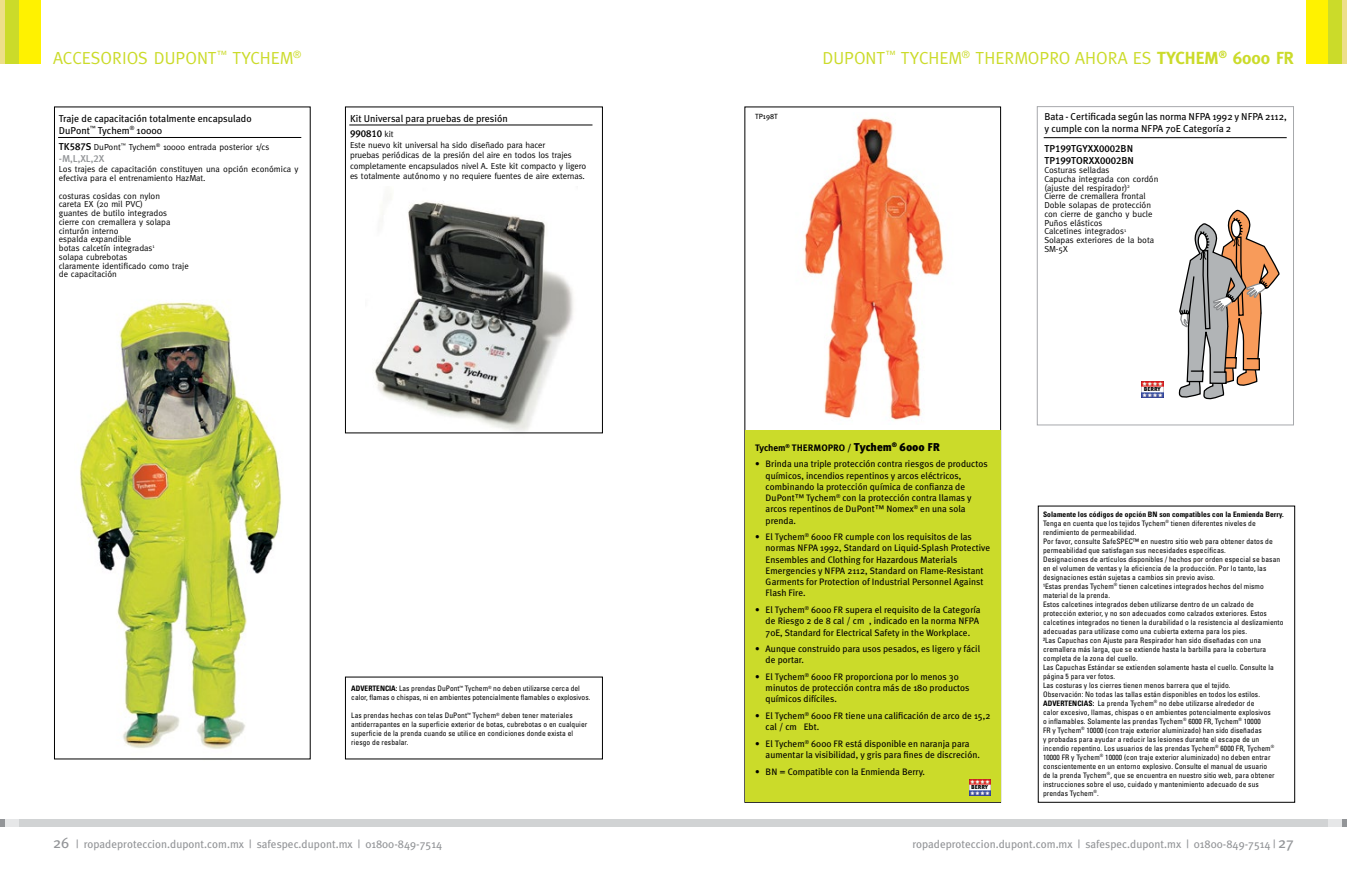
<style>
.page{position:relative;width:1347px;height:886px;background:#fff}
.page>*{position:absolute;margin:0;border:0;box-sizing:border-box;transform-origin:0 0}
.t1{font:17.5px "Meta";color:#cbdb2a}
.t2{font:11.25px "Meta Plus";color:#939598}
.t3{font:10px/12px "Meta Plus";color:#000}
.t4{font:10px/12px "Meta Plus Medium Caps";color:#000}
.t5{font:10px "Meta Plus Medium Caps";color:#939598}
.t6{font:9.38px/11.2px "Meta Plus";color:#000}
.t7{font:700 9.38px "Meta Plus";color:#000}
.t8{font:8.75px/8.8px "Meta";color:#000}
.t9{font:condensed 7.5px/9px "Univers";letter-spacing:.01em;color:#000}
.t10{font:7.5px "Meta Plus";color:#000}
.t11{font:900 5.75px "Meta Plus";color:#000}
.s1{font-family:"Meta Plus Medium Caps";font-size:10px}
.s2{font-family:"Meta";font-size:8.75px}
.s3{font-weight:700}
.s4{font-weight:900;font-size:11.25px}
.s5{font-size:15px}
</style>
<div class="page">
<div style="left:673px;top:820px;width:673px;height:7px;background:#d1d3d4"></div>
<svg style="left:1341px;top:820px;width:5px;height:7px"></svg>
<div style="left:1328px;top:820px;width:13px;height:7px;background:#e6e7e8"></div>
<div style="left:0;top:820px;width:673px;height:7px;background:#d1d3d4"></div>
<div style="left:0;top:820px;width:6px;height:7px;background:#939598"></div>
<div style="left:5px;top:820px;width:13px;height:7px;background:#e6e7e8"></div>
<div style="left:1306px;top:0;width:36px;height:64px;background:#fff200"></div>
<div style="left:1341px;top:0;width:5px;height:64px;background:#eddf88"></div>
<div style="left:1328px;top:0;width:13px;height:64px;background:#cbdb2a"></div>
<div style="left:4px;top:0;width:37px;height:64px;background:#fff200"></div>
<div style="left:0;top:0;width:6px;height:64px;background:#eddf88"></div>
<div style="left:5px;top:0;width:13px;height:64px;background:#cbdb2a"></div>
<img style="left:804px;top:118px;width:140px;height:302px">
<img style="left:365px;top:193px;width:213px;height:241px">
<hr style="left:58px;top:137px;width:243px;height:1px;background:#000">
<hr style="left:349px;top:125px;width:243px;height:1px;background:#000">
<img style="left:75px;top:302px;width:209px;height:458px">
<div style="left:54px;top:107px;width:256px;height:652px;border:1px solid #000"></div>
<div style="left:745px;top:430px;width:255px;height:372px;background:#cbdb2a"></div>
<div style="left:1037px;top:106px;width:256px;height:319px;border:1px solid #a7a9ac"></div>
<hr style="left:1043px;top:137px;width:243px;height:1px;background:#000">
<svg style="left:1178px;top:210px;width:101px;height:189px"></svg>
<img style="left:969px;top:779px;width:21px;height:16px">
<img style="left:1141px;top:381px;width:22px;height:16px">
<h1 class="t1" style="left:53px;top:48px;width:250px">ACCESORIOS DUPONT<sup>™</sup> TYCHEM<sup>®</sup></h1>
<h3 class="t3" style="left:59px;top:112px;width:194px">Traje de capacitación totalmente encapsulado<br>DuPont<sup>™</sup> Tychem<sup>®</sup> 10000</h3>
<h3 class="t3" style="left:350px;top:112px;width:159px">Kit Universal para pruebas de presión</h3>
<p class="t8" style="left:59px;top:142px;width:212px"><span class="s1">TK587S</span> DuPont<sup>™</sup> Tychem<sup>®</sup> 10000 entrada posterior 1/cs</p>
<h3 class="t5" style="left:59px;top:153px;width:47px">-M,L,XL,2X</h3>
<p class="t8" style="left:59px;top:165px;width:241px">Los trajes de capacitación constituyen una opción económica y efectiva para el entrenamiento HazMat.</p>
<p class="t8" style="left:59px;top:191px;width:131px">costuras cosidas con nylon<br>careta EX (20 mil PVC)<br>guantes de butilo integrados cierre con cremallera y solapa cinturón interno<br>espalda expandible<br>botas calcetín integradas<sup>1<br></sup>solapa cubrebotas<br>claramente identificado como traje de capacitación</p>
<h3 class="t4" style="left:350px;top:128px;width:45px">990810 <span class="s2">kit</span></h3>
<p class="t8" style="left:350px;top:139px;width:238px;line-height:10.5px">Este nuevo kit universal ha sido diseñado para hacer<br>pruebas periódicas de la presión del aire en todos los trajes completamente encapsulados nivel A. Este kit compacto y ligero es totalmente autónomo y no requiere fuentes de aire externas.</p>
<p class="t9" style="left:351px;top:684px;width:240px"><span class="s3">ADVERTENCIA:</span> Las prendas DuPont<sup>™</sup> Tychem<sup>®</sup> no deben utilizarse cerca del calor, flamas o chispas, ni en ambientes potencialmente flamables o explosivos.</p>
<p class="t9" style="left:351px;top:711px;width:237px">Las prendas hechas con telas DuPont<sup>™</sup> Tychem<sup>®</sup> deben tener materiales antiderrapantes en la superficie exterior de botas, cubrebotas o en cualquier superficie de la prenda cuando se utilice en condiciones donde exista el riesgo de resbalar.</p>
<h1 class="t1" style="left:822px;top:48px;width:473px">DUPONT<sup>™</sup> TYCHEM<sup>®</sup> THERMOPRO AHORA ES <span class="s3">TYCHEM</span><sup>®</sup> <span class="s3">6000 FR</span></h1>
<p class="t10" style="left:755px;top:112px;width:24px">TP198T</p>
<h3 class="t3" style="left:1044px;top:110px;width:244px">Bata - Certificada según las norma NFPA 1992 y NFPA 2112, y cumple con la norma NFPA 70E Categoría 2</h3>
<h3 class="t4" style="left:1044px;top:143px;width:91px">TP199TGYXX0002BN<br>TP199TORXX0002BN</h3>
<p class="t8" style="left:1044px;top:166px;width:116px">Costuras selladas<br>Capucha integrada con cordón (ajuste del respirador)<sup>2<br></sup>Cierre de cremallera frontal<br>Doble solapas de protección con cierre de gancho y bucle<br>Puños elásticos<br>Calcetines integrados<sup>1<br></sup>Solapas exteriores de la bota<br>SM-5X</p>
<p class="t7" style="left:755px;top:442px;width:186px">Tychem<sup>®</sup> THERMOPRO / <span class="s4">Tychem</span><sup>®</sup> <span class="s4">6000 FR</span></p>
<p class="t6" style="left:765px;top:458px;width:223px;text-indent:-11px">• Brinda una triple protección contra riesgos de productos químicos, incendios repentinos y arcos eléctricos, combinando la protección química de confianza de DuPont™ Tychem<sup>®</sup> con la protección contra llamas y arcos repentinos de DuPont™ Nomex<sup>®</sup> en una sola prenda.</p>
<p class="t6" style="left:765px;top:531px;width:226px;text-indent:-11px">• El Tychem<sup>®</sup> 6000 FR cumple con los requisitos de las normas NFPA 1992, Standard on Liquid-Splash Protective Ensembles and Clothing for Hazardous Materials Emergencies y NFPA 2112, Standard on Flame-Resistant Garments for Protection of Industrial Personnel Against Flash Fire.</p>
<p class="t6" style="left:765px;top:604px;width:216px;text-indent:-11px">• El Tychem<sup>®</sup> 6000 FR supera el requisito de la Categoría de Riesgo 2 de 8 cal / cm², indicado en la norma NFPA<br>70E, Standard for Electrical Safety in the Workplace.</p>
<p class="t6" style="left:765px;top:643px;width:216px;text-indent:-11px">• Aunque construido para usos pesados, es ligero y fácil de portar.</p>
<p class="t6" style="left:765px;top:671px;width:205px;text-indent:-11px">• El Tychem<sup>®</sup> 6000 FR proporciona por lo menos 30 minutos de protección contra más de 180 productos químicos difíciles.</p>
<p class="t6" style="left:765px;top:710px;width:226px;text-indent:-11px">• El Tychem<sup>®</sup> 6000 FR tiene una calificación de arco de 15,2 cal / cm² Ebt.</p>
<p class="t6" style="left:765px;top:738px;width:216px;text-indent:-11px">• El Tychem<sup>®</sup> 6000 FR está disponible en naranja para aumentar la visibilidad, y gris para fines de discreción.</p>
<p class="t6" style="left:755px;top:766px;width:171px">• BN = Compatible con la Enmienda Berry.</p>
<p class="t11" style="left:971px;top:784px;width:19px">BERRY</p>
<p class="t11" style="left:1143px;top:386px;width:19px">BERRY</p>
<p class="t9" style="left:1043px;top:509px;width:242px"><span class="s3">Solamente los códigos de opción BN son compatibles con la Enmienda Berry.<br></span>Tenga en cuenta que los tejidos Tychem<sup>®</sup> tienen diferentes niveles de rendimiento de permeabilidad.<br>Por favor, consulte SafeSPEC™ en nuestro sitio web para obtener datos de permeabilidad que satisfagan sus necesidades específicas.<br>Designaciones de artículos disponibles / hechos por orden especial se basan en el volumen de ventas y la eficiencia de la producción. Por lo tanto, las designaciones están sujetas a cambios sin previo aviso.<br>¹Estas prendas Tychem<sup>®</sup> tienen calcetines integrados hechos del mismo material de la prenda.<br>Estos calcetines integrados deben utilizarse dentro de un calzado de protección exterior, y no son adecuados como calzados exteriores. Estos calcetines integrados no tienen la durabilidad o la resistencia al deslizamiento adecuadas para utilizase como una cubierta externa para los pies.<br>²Las Capuchas con Ajuste para Respirador han sido diseñadas con una cremallera más larga, que se extiende hasta la barbilla para la cobertura completa de la zona del cuello.<br>Las Capuchas Estándar se extienden solamente hasta el cuello. Consulte la página 5 para ver fotos.<br>Las costuras y los cierres tienen menos barrera que el tejido.<br>Observación: No todas las tallas están disponibles en todos los estilos.<br><span class="s3">ADVERTENCIAS:</span> La prenda Tychem<sup>®</sup> no debe utilizarse alrededor de<br>calor excesivo, llamas, chispas o en ambientes potencialmente explosivos<br>o inflamables. Solamente las prendas Tychem<sup>®</sup> 6000 FR, Tychem<sup>®</sup> 10000<br>FR y Tychem<sup>®</sup> 10000 (con traje exterior aluminizado) han sido diseñadas<br>y probadas para ayudar a reducir las lesiones durante el escape de un incendio repentino. Los usuarios de las prendas Tychem<sup>®</sup> 6000 FR, Tychem<sup>® </sup>10000 FR y Tychem<sup>®</sup> 10000 (con traje exterior aluminizado) no deben entrar conscientemente en un entorno explosivo. Consulte el manual de usuario<br>de la prenda Tychem<sup>®</sup>, que se encuentra en nuestro sitio web, para obtener instrucciones sobre el uso, cuidado y mantenimiento adecuado de sus prendas Tychem<sup>®</sup>.</p>
<h2 class="t2" style="left:53px;top:838px;width:390px"><span class="s5">26</span> | ropadeproteccion.dupont.com.mx | safespec.dupont.mx | 01800-849-7514</h2>
<h2 class="t2" style="left:912px;top:838px;width:383px">ropadeproteccion.dupont.com.mx | safespec.dupont.mx | 01800-849-7514 | <span class="s5">27</span></h2>
</div>
